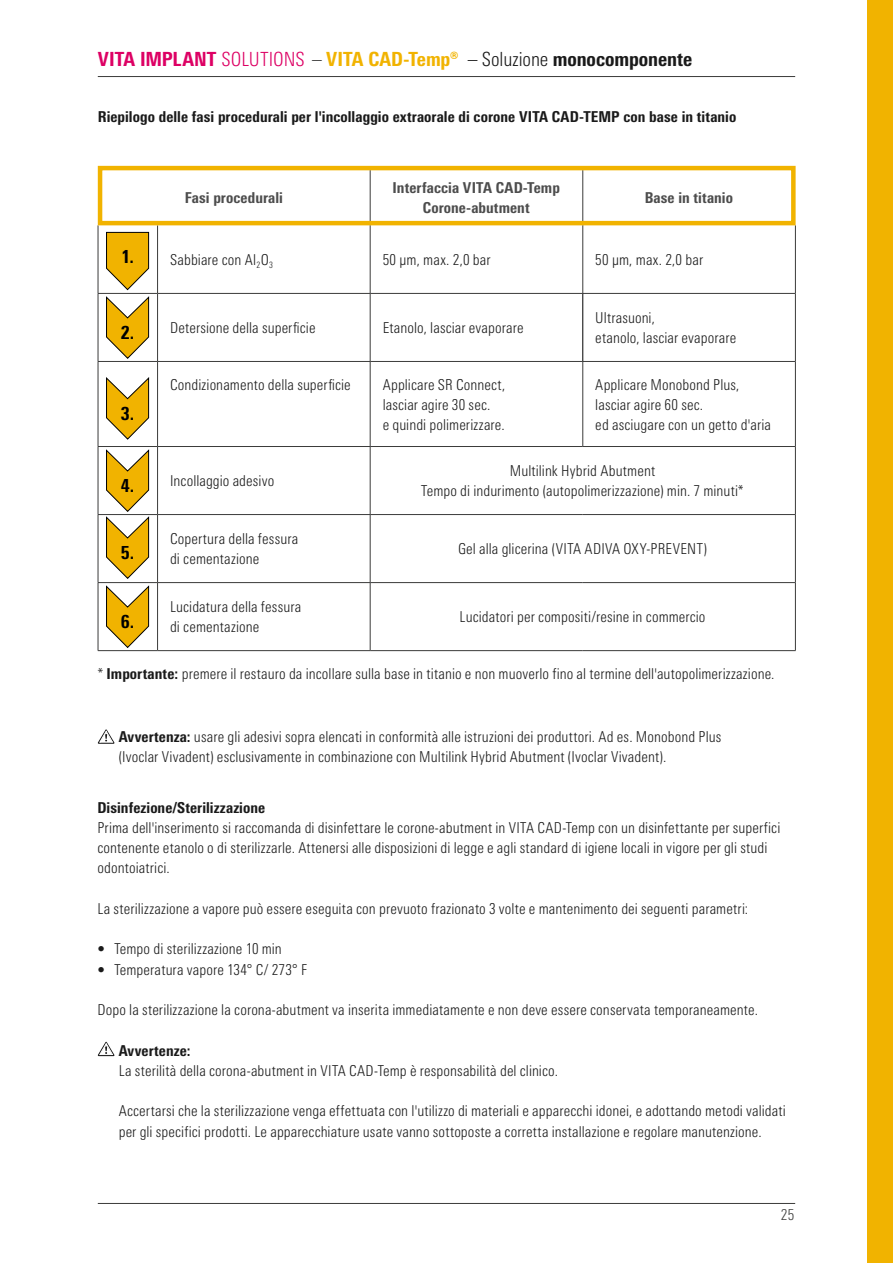
<style>
.page{position:relative;width:893px;height:1263px;background:#fff}
.page>*{position:absolute;margin:0;border:0;box-sizing:border-box;transform-origin:0 0}
.t1{font:800 condensed 19.5px "Univers Next Pro";letter-spacing:.005em;color:#f1b300}
.t2{font:800 condensed 19.5px "Univers Next Pro";letter-spacing:-.005em;color:#1a1a1a}
.t3{font:800 condensed 18px "Univers Next Pro";color:#000}
.t4{font:300 condensed 15px/20.2px "Univers Next Pro";letter-spacing:.005em;color:#1a1a1a}
.t5{font:800 condensed 15px "Univers Next Pro";letter-spacing:.005em;color:#1a1a1a}
.t6{font:800 condensed 15px/20.2px "Univers Next Pro";letter-spacing:.005em;color:#4d4d4d;text-align:center}
.t7{font:300 condensed 15px "Univers Next Pro";color:#3b3b3a}
.s1{color:#dd0064}
.s2{font-weight:300;color:#dd0064}
.s3{font-weight:300;color:#3b3b3a}
.s4{font-weight:300}
.s5{font-weight:800}
</style>
<div class="page">
<hr style="left:98px;top:1203px;width:697px;height:1px;background:#3b3b3a">
<hr style="left:98px;top:76px;width:697px;height:1px;background:#3b3b3a">
<hr style="left:98px;top:225px;width:1px;height:68px;background:#3b3b3a">
<hr style="left:157px;top:225px;width:1px;height:68px;background:#3b3b3a">
<hr style="left:370px;top:225px;width:1px;height:68px;background:#3b3b3a">
<hr style="left:582px;top:225px;width:1px;height:68px;background:#3b3b3a">
<hr style="left:795px;top:225px;width:1px;height:68px;background:#3b3b3a">
<hr style="left:98px;top:293px;width:60px;height:1px;background:#3b3b3a">
<hr style="left:98px;top:294px;width:1px;height:67px;background:#3b3b3a">
<hr style="left:158px;top:293px;width:212px;height:1px;background:#3b3b3a">
<hr style="left:157px;top:294px;width:1px;height:67px;background:#3b3b3a">
<hr style="left:98px;top:361px;width:60px;height:1px;background:#3b3b3a">
<hr style="left:98px;top:362px;width:1px;height:84px;background:#3b3b3a">
<hr style="left:158px;top:361px;width:212px;height:1px;background:#3b3b3a">
<hr style="left:157px;top:362px;width:1px;height:84px;background:#3b3b3a">
<hr style="left:370px;top:362px;width:1px;height:84px;background:#3b3b3a">
<hr style="left:582px;top:362px;width:1px;height:84px;background:#3b3b3a">
<hr style="left:795px;top:362px;width:1px;height:84px;background:#3b3b3a">
<hr style="left:98px;top:446px;width:60px;height:1px;background:#3b3b3a">
<hr style="left:98px;top:447px;width:1px;height:67px;background:#3b3b3a">
<hr style="left:158px;top:446px;width:212px;height:1px;background:#3b3b3a">
<hr style="left:157px;top:447px;width:1px;height:67px;background:#3b3b3a">
<hr style="left:370px;top:446px;width:213px;height:1px;background:#3b3b3a">
<hr style="left:370px;top:447px;width:1px;height:67px;background:#3b3b3a">
<hr style="left:583px;top:446px;width:213px;height:1px;background:#3b3b3a">
<hr style="left:795px;top:447px;width:1px;height:67px;background:#3b3b3a">
<hr style="left:98px;top:514px;width:60px;height:1px;background:#3b3b3a">
<hr style="left:98px;top:515px;width:1px;height:67px;background:#3b3b3a">
<hr style="left:158px;top:514px;width:212px;height:1px;background:#3b3b3a">
<hr style="left:157px;top:515px;width:1px;height:67px;background:#3b3b3a">
<hr style="left:370px;top:514px;width:213px;height:1px;background:#3b3b3a">
<hr style="left:370px;top:515px;width:1px;height:67px;background:#3b3b3a">
<hr style="left:583px;top:514px;width:213px;height:1px;background:#3b3b3a">
<hr style="left:795px;top:515px;width:1px;height:67px;background:#3b3b3a">
<hr style="left:98px;top:582px;width:60px;height:1px;background:#3b3b3a">
<hr style="left:98px;top:583px;width:1px;height:67px;background:#3b3b3a">
<hr style="left:158px;top:582px;width:212px;height:1px;background:#3b3b3a">
<hr style="left:157px;top:583px;width:1px;height:67px;background:#3b3b3a">
<hr style="left:370px;top:582px;width:213px;height:1px;background:#3b3b3a">
<hr style="left:370px;top:583px;width:1px;height:67px;background:#3b3b3a">
<hr style="left:583px;top:582px;width:213px;height:1px;background:#3b3b3a">
<hr style="left:795px;top:583px;width:1px;height:67px;background:#3b3b3a">
<hr style="left:98px;top:650px;width:60px;height:1px;background:#3b3b3a">
<hr style="left:158px;top:650px;width:212px;height:1px;background:#3b3b3a">
<hr style="left:370px;top:650px;width:213px;height:1px;background:#3b3b3a">
<hr style="left:583px;top:650px;width:213px;height:1px;background:#3b3b3a">
<hr style="left:370px;top:170px;width:1px;height:55px;background:#3b3b3a">
<hr style="left:582px;top:170px;width:1px;height:55px;background:#3b3b3a">
<hr style="left:370px;top:293px;width:213px;height:1px;background:#3b3b3a">
<hr style="left:370px;top:294px;width:1px;height:67px;background:#3b3b3a">
<hr style="left:583px;top:293px;width:213px;height:1px;background:#3b3b3a">
<hr style="left:795px;top:294px;width:1px;height:67px;background:#3b3b3a">
<hr style="left:370px;top:361px;width:213px;height:1px;background:#3b3b3a">
<hr style="left:583px;top:361px;width:213px;height:1px;background:#3b3b3a">
<hr style="left:582px;top:294px;width:1px;height:67px;background:#000">
<svg style="left:106px;top:232px;width:43px;height:58px"></svg>
<svg style="left:106px;top:296px;width:43px;height:63px"></svg>
<svg style="left:106px;top:377px;width:43px;height:63px"></svg>
<svg style="left:106px;top:449px;width:43px;height:130px"></svg>
<svg style="left:106px;top:585px;width:43px;height:63px"></svg>
<div style="left:98px;top:166px;width:698px;height:59px;border:4px solid #f1b300"></div>
<div style="left:867px;top:0;width:26px;height:1263px;background:#f1b300"></div>
<svg style="left:98px;top:729px;width:16px;height:15px"></svg>
<svg style="left:98px;top:1042px;width:16px;height:14px"></svg>
<h1 class="t1" style="left:98px;top:47px;width:362px"><span class="s1">VITA IMPLANT</span> <span class="s2">SOLUTIONS</span> <span class="s3">–</span> VITA CAD-Temp®</h1>
<h1 class="t2" style="left:468px;top:47px;width:226px"><span class="s4">– Soluzione</span> monocomponente</h1>
<p class="t5" style="left:98px;top:107px;width:640px">Riepilogo delle fasi procedurali per l'incollaggio extraorale di corone VITA CAD-TEMP con base in titanio</p>
<p class="t3" style="left:121px;top:245px;width:14px">1.</p>
<p class="t3" style="left:121px;top:322px;width:15px">2.</p>
<p class="t3" style="left:121px;top:403px;width:15px">3.</p>
<p class="t3" style="left:121px;top:475px;width:15px">4.</p>
<p class="t3" style="left:121px;top:542px;width:15px">5.</p>
<p class="t3" style="left:121px;top:611px;width:15px">6.</p>
<p class="t6" style="left:185px;top:188px;width:100px">Fasi procedurali</p>
<p class="t6" style="left:393px;top:178px;width:169px">Interfaccia VITA CAD-Temp<br>Corone-abutment</p>
<p class="t6" style="left:645px;top:188px;width:90px">Base in titanio</p>
<p class="t4" style="left:170px;top:250px;width:105px">Sabbiare con Al<sub>2</sub>O<sub>3</sub></p>
<p class="t4" style="left:383px;top:250px;width:109px">50 µm, max. 2,0 bar</p>
<p class="t4" style="left:595px;top:250px;width:109px">50 µm, max. 2,0 bar</p>
<p class="t4" style="left:170px;top:318px;width:147px">Detersione della superficie</p>
<p class="t4" style="left:383px;top:318px;width:142px">Etanolo, lasciar evaporare</p>
<p class="t4" style="left:595px;top:307px;width:142px">Ultrasuoni,<br>etanolo, lasciar evaporare</p>
<p class="t4" style="left:170px;top:374px;width:182px">Condizionamento della superficie</p>
<p class="t4" style="left:383px;top:374px;width:124px">Applicare SR Connect, lasciar agire 30 sec.<br>e quindi polimerizzare.</p>
<p class="t4" style="left:595px;top:374px;width:177px">Applicare Monobond Plus, lasciar agire 60 sec.<br>ed asciugare con un getto d'aria</p>
<p class="t4" style="left:170px;top:471px;width:106px">Incollaggio adesivo</p>
<p class="t4" style="left:421px;top:460px;width:324px;text-align:center">Multilink Hybrid Abutment<br>Tempo di indurimento (autopolimerizzazione) min. 7 minuti*</p>
<p class="t4" style="left:170px;top:529px;width:130px">Copertura della fessura di cementazione</p>
<p class="t4" style="left:458px;top:539px;width:250px">Gel alla glicerina (VITA ADIVA OXY-PREVENT)</p>
<p class="t4" style="left:170px;top:597px;width:133px">Lucidatura della fessura di cementazione</p>
<p class="t4" style="left:460px;top:607px;width:247px">Lucidatori per compositi/resine in commercio</p>
<p class="t4" style="left:97px;top:663px;width:679px">* <span class="s5">Importante:</span> premere il restauro da incollare sulla base in titanio e non muoverlo fino al termine dell'autopolimerizzazione.</p>
<p class="t4" style="left:119px;top:726px;width:604px"><span class="s5">Avvertenza:</span> usare gli adesivi sopra elencati in conformità alle istruzioni dei produttori. Ad es. Monobond Plus (Ivoclar Vivadent) esclusivamente in combinazione con Multilink Hybrid Abutment (Ivoclar Vivadent).</p>
<p class="t5" style="left:97px;top:798px;width:169px">Disinfezione/Sterilizzazione</p>
<p class="t4" style="left:97px;top:817px;width:684px">Prima dell'inserimento si raccomanda di disinfettare le corone-abutment in VITA CAD-Temp con un disinfettante per superfici contenente etanolo o di sterilizzarle. Attenersi alle disposizioni di legge e agli standard di igiene locali in vigore per gli studi odontoiatrici.</p>
<p class="t4" style="left:97px;top:898px;width:652px">La sterilizzazione a vapore può essere eseguita con prevuoto frazionato 3 volte e mantenimento dei seguenti parametri:</p>
<p class="t4" style="left:97px;top:939px;width:186px">• Tempo di sterilizzazione 10 min</p>
<p class="t4" style="left:97px;top:959px;width:211px">• Temperatura vapore 134° C/ 273° F</p>
<p class="t4" style="left:97px;top:1000px;width:662px">Dopo la sterilizzazione la corona-abutment va inserita immediatamente e non deve essere conservata temporaneamente.</p>
<p class="t5" style="left:119px;top:1041px;width:73px">Avvertenze:</p>
<p class="t4" style="left:119px;top:1060px;width:441px">La sterilità della corona-abutment in VITA CAD-Temp è responsabilità del clinico.</p>
<p class="t4" style="left:119px;top:1101px;width:669px">Accertarsi che la sterilizzazione venga effettuata con l'utilizzo di materiali e apparecchi idonei, e adottando metodi validati per gli specifici prodotti. Le apparecchiature usate vanno sottoposte a corretta installazione e regolare manutenzione.</p>
<p class="t7" style="left:781px;top:1206px;width:15px">25</p>
</div>
